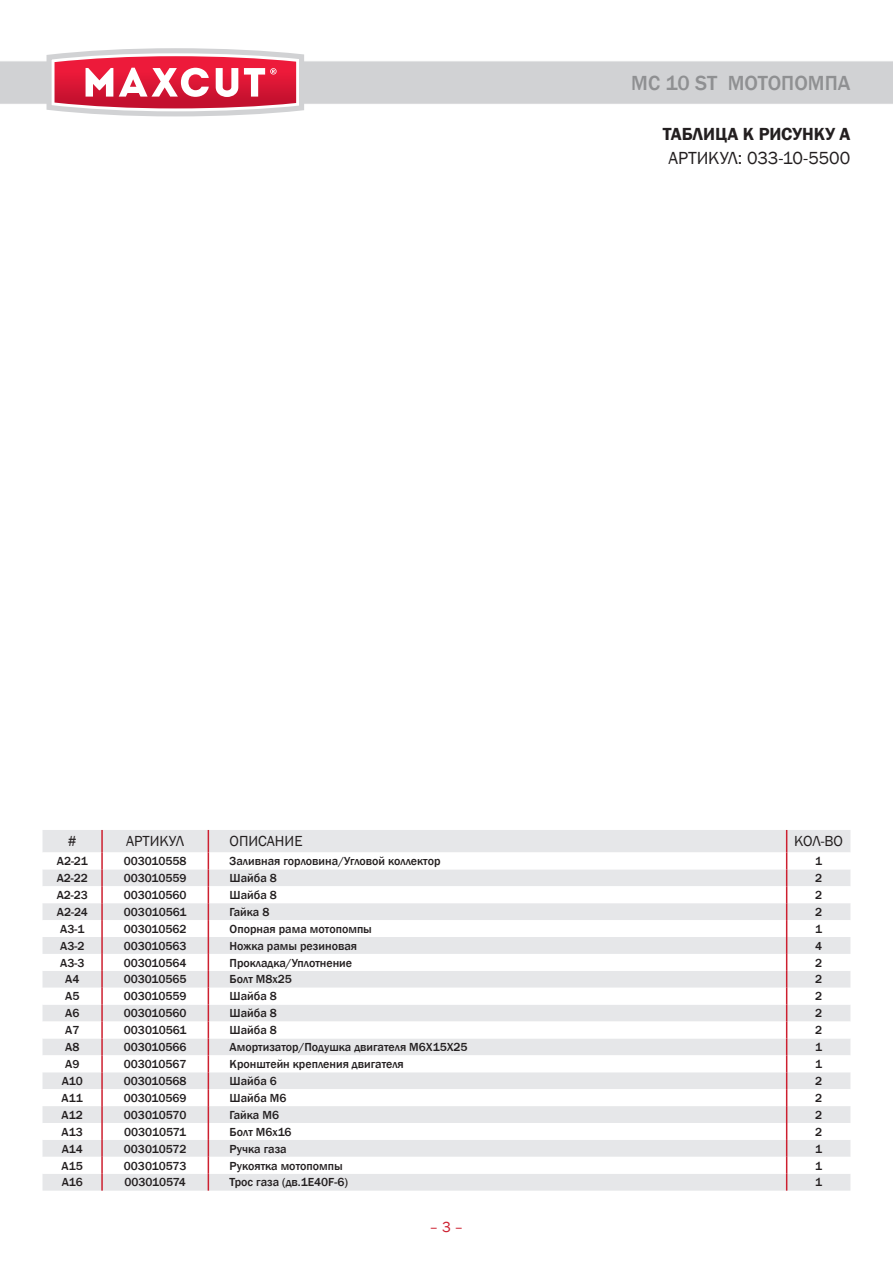
<style>
.page{position:relative;width:893px;height:1263px;background:#fff}
.page>*{position:absolute;margin:0;border:0;box-sizing:border-box;transform-origin:0 0}
.t1{font:500 21px "Franklin Gothic";color:#8f9092}
.t2{font:18px "Franklin Gothic";letter-spacing:-.005em;color:#231f20}
.t3{font:600 18px "Franklin Gothic";letter-spacing:-.005em;color:#231f20}
.t4{font:15px "Franklin Gothic";color:#231f20}
.t5{font:15px "Franklin Gothic";color:#cd2030}
.t6{font:500 12px "Franklin Gothic";color:#231f20}
</style>
<div class="page">
<svg style="left:0;top:48px;width:893px;height:69px"></svg>
<div style="left:43px;top:830px;width:807px;height:360px;background:#e6e7e9"></div>
<svg style="left:43px;top:852px;width:807px;height:322px"></svg>
<hr style="left:101px;top:830px;width:2px;height:22px;background:#cd2030">
<svg style="left:101px;top:852px;width:2px;height:338px"></svg>
<svg style="left:208px;top:830px;width:1px;height:360px"></svg>
<svg style="left:786px;top:830px;width:1px;height:360px"></svg>
<h1 class="t1" style="left:631px;top:70px;width:221px">MC 10 ST МОТОПОМПА</h1>
<h2 class="t3" style="left:663px;top:123px;width:189px">ТАБЛИЦА К РИСУНКУ А</h2>
<h2 class="t2" style="left:668px;top:147px;width:184px">АРТИКУЛ: 033-10-5500</h2>
<p class="t4" style="left:68px;top:832px;width:10px">#</p>
<p class="t4" style="left:126px;top:832px;width:60px">АРТИКУЛ</p>
<p class="t4" style="left:230px;top:832px;width:74px">ОПИСАНИЕ</p>
<p class="t4" style="left:794px;top:832px;width:50px">КОЛ-ВО</p>
<p class="t6" style="left:57px;top:854px;width:32px">A2-21</p>
<p class="t6" style="left:124px;top:854px;width:64px">003010558</p>
<p class="t6" style="left:230px;top:854px;width:212px">Заливная горловина/Угловой коллектор</p>
<p class="t6" style="left:815px;top:854px;width:9px">1</p>
<p class="t6" style="left:57px;top:870px;width:33px">A2-22</p>
<p class="t6" style="left:124px;top:870px;width:64px">003010559</p>
<p class="t6" style="left:230px;top:870px;width:49px">Шайба 8</p>
<p class="t6" style="left:815px;top:870px;width:9px">2</p>
<p class="t6" style="left:57px;top:887px;width:33px">A2-23</p>
<p class="t6" style="left:124px;top:887px;width:64px">003010560</p>
<p class="t6" style="left:230px;top:887px;width:49px">Шайба 8</p>
<p class="t6" style="left:815px;top:887px;width:9px">2</p>
<p class="t6" style="left:57px;top:904px;width:32px">A2-24</p>
<p class="t6" style="left:124px;top:904px;width:64px">003010561</p>
<p class="t6" style="left:230px;top:904px;width:41px">Гайка 8</p>
<p class="t6" style="left:815px;top:904px;width:9px">2</p>
<p class="t6" style="left:60px;top:921px;width:26px">A3-1</p>
<p class="t6" style="left:124px;top:921px;width:64px">003010562</p>
<p class="t6" style="left:230px;top:921px;width:144px">Опорная рама мотопомпы</p>
<p class="t6" style="left:815px;top:921px;width:9px">1</p>
<p class="t6" style="left:60px;top:938px;width:26px">A3-2</p>
<p class="t6" style="left:124px;top:938px;width:64px">003010563</p>
<p class="t6" style="left:230px;top:938px;width:129px">Ножка рамы резиновая</p>
<p class="t6" style="left:815px;top:938px;width:9px">4</p>
<p class="t6" style="left:60px;top:955px;width:26px">A3-3</p>
<p class="t6" style="left:124px;top:955px;width:64px">003010564</p>
<p class="t6" style="left:230px;top:955px;width:124px">Прокладка/Уплотнение</p>
<p class="t6" style="left:815px;top:955px;width:9px">2</p>
<p class="t6" style="left:65px;top:972px;width:16px">A4</p>
<p class="t6" style="left:124px;top:972px;width:64px">003010565</p>
<p class="t6" style="left:230px;top:972px;width:64px">Болт М8х25</p>
<p class="t6" style="left:815px;top:972px;width:9px">2</p>
<p class="t6" style="left:65px;top:989px;width:16px">A5</p>
<p class="t6" style="left:124px;top:989px;width:64px">003010559</p>
<p class="t6" style="left:230px;top:989px;width:49px">Шайба 8</p>
<p class="t6" style="left:815px;top:989px;width:9px">2</p>
<p class="t6" style="left:65px;top:1006px;width:16px">A6</p>
<p class="t6" style="left:124px;top:1006px;width:64px">003010560</p>
<p class="t6" style="left:230px;top:1006px;width:49px">Шайба 8</p>
<p class="t6" style="left:815px;top:1006px;width:9px">2</p>
<p class="t6" style="left:65px;top:1023px;width:16px">A7</p>
<p class="t6" style="left:124px;top:1023px;width:64px">003010561</p>
<p class="t6" style="left:230px;top:1023px;width:49px">Шайба 8</p>
<p class="t6" style="left:815px;top:1023px;width:9px">2</p>
<p class="t6" style="left:65px;top:1040px;width:16px">A8</p>
<p class="t6" style="left:124px;top:1040px;width:64px">003010566</p>
<p class="t6" style="left:230px;top:1040px;width:239px">Амортизатор/Подушка двигателя M6X15X25</p>
<p class="t6" style="left:815px;top:1040px;width:9px">1</p>
<p class="t6" style="left:65px;top:1056px;width:16px">A9</p>
<p class="t6" style="left:124px;top:1056px;width:64px">003010567</p>
<p class="t6" style="left:230px;top:1056px;width:176px">Кронштейн крепления двигателя</p>
<p class="t6" style="left:815px;top:1056px;width:9px">1</p>
<p class="t6" style="left:62px;top:1073px;width:23px">A10</p>
<p class="t6" style="left:124px;top:1073px;width:64px">003010568</p>
<p class="t6" style="left:230px;top:1073px;width:49px">Шайба 6</p>
<p class="t6" style="left:815px;top:1073px;width:9px">2</p>
<p class="t6" style="left:62px;top:1090px;width:23px">A11</p>
<p class="t6" style="left:124px;top:1090px;width:64px">003010569</p>
<p class="t6" style="left:230px;top:1090px;width:58px">Шайба М6</p>
<p class="t6" style="left:815px;top:1090px;width:9px">2</p>
<p class="t6" style="left:62px;top:1107px;width:23px">A12</p>
<p class="t6" style="left:124px;top:1107px;width:64px">003010570</p>
<p class="t6" style="left:230px;top:1107px;width:51px">Гайка М6</p>
<p class="t6" style="left:815px;top:1107px;width:9px">2</p>
<p class="t6" style="left:62px;top:1124px;width:23px">A13</p>
<p class="t6" style="left:124px;top:1124px;width:63px">003010571</p>
<p class="t6" style="left:230px;top:1124px;width:64px">Болт М6х16</p>
<p class="t6" style="left:815px;top:1124px;width:9px">2</p>
<p class="t6" style="left:62px;top:1141px;width:23px">A14</p>
<p class="t6" style="left:124px;top:1141px;width:64px">003010572</p>
<p class="t6" style="left:230px;top:1141px;width:59px">Ручка газа</p>
<p class="t6" style="left:815px;top:1141px;width:9px">1</p>
<p class="t6" style="left:62px;top:1158px;width:23px">A15</p>
<p class="t6" style="left:124px;top:1158px;width:64px">003010573</p>
<p class="t6" style="left:230px;top:1158px;width:115px">Рукоятка мотопомпы</p>
<p class="t6" style="left:815px;top:1158px;width:9px">1</p>
<p class="t6" style="left:62px;top:1175px;width:23px">A16</p>
<p class="t6" style="left:124px;top:1175px;width:63px">003010574</p>
<p class="t6" style="left:230px;top:1175px;width:120px">Трос газа (дв.1E40F-6)</p>
<p class="t6" style="left:815px;top:1175px;width:9px">1</p>
<p class="t5" style="left:430px;top:1217px;width:35px">– 3 –</p>
</div>
